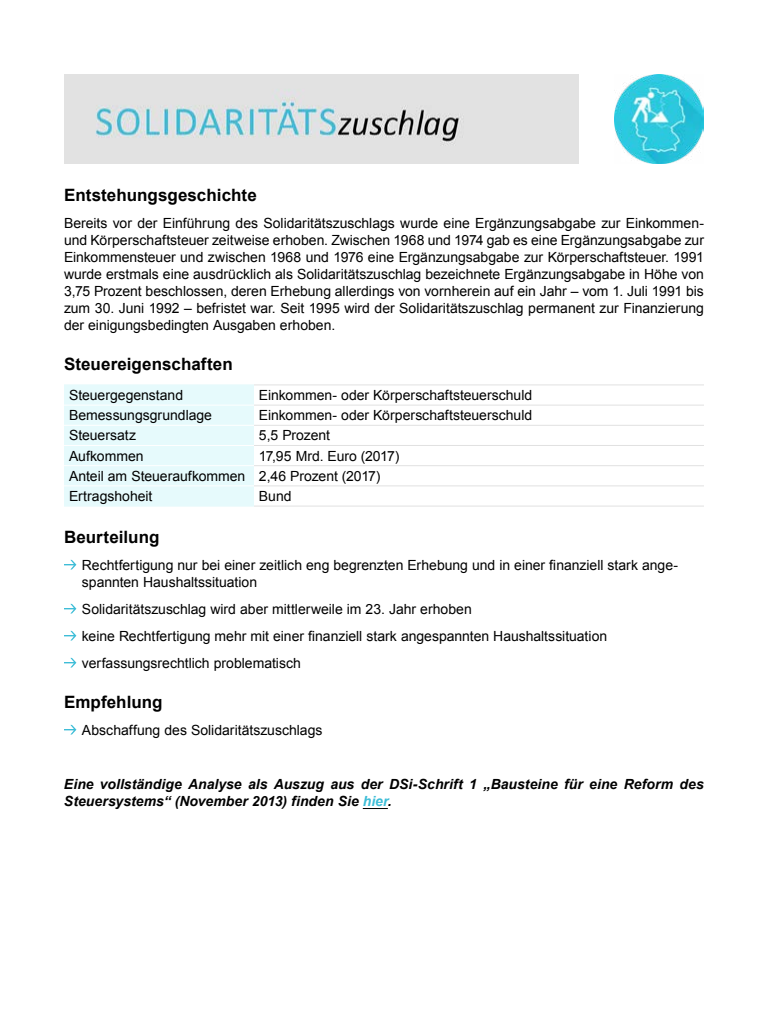
<style>
.page{position:relative;width:768px;height:1024px;background:#fff}
.page>*{position:absolute;margin:0;border:0;box-sizing:border-box;transform-origin:0 0}
.t1{font:700 17px "Arial";letter-spacing:.005em;color:#000}
.t2{font:14px/17px "Arial";color:#000}
.t3{font:italic 700 14px/17px "Arial";color:#000}
.s1{color:#3dbdd7}
</style>
<div class="page">
<svg style="left:363px;top:808px;width:25px;height:1px"></svg>
<div style="left:64px;top:385px;width:190px;height:121px;background:#e6fafc"></div>
<hr style="left:64px;top:506px;width:190px;height:1px;background:#e6fafc">
<hr style="left:64px;top:405px;width:190px;height:1px;background:#fff">
<hr style="left:64px;top:425px;width:190px;height:1px;background:#fff">
<hr style="left:64px;top:445px;width:190px;height:1px;background:#fff">
<hr style="left:64px;top:465px;width:190px;height:1px;background:#fff">
<hr style="left:64px;top:485px;width:190px;height:1px;background:#fff">
<hr style="left:64px;top:384px;width:190px;height:1px;background:#e6fafc">
<hr style="left:254px;top:384px;width:450px;height:1px;background:#e1e1e1">
<hr style="left:254px;top:405px;width:450px;height:1px;background:#e1e1e1">
<hr style="left:254px;top:425px;width:450px;height:1px;background:#e1e1e1">
<hr style="left:254px;top:445px;width:450px;height:1px;background:#e1e1e1">
<hr style="left:254px;top:465px;width:450px;height:1px;background:#e1e1e1">
<hr style="left:254px;top:485px;width:450px;height:1px;background:#e1e1e1">
<hr style="left:254px;top:506px;width:450px;height:1px;background:#e1e1e1">
<svg style="left:64px;top:560px;width:12px;height:10px"></svg>
<svg style="left:64px;top:604px;width:12px;height:10px"></svg>
<svg style="left:64px;top:631px;width:12px;height:10px"></svg>
<svg style="left:64px;top:658px;width:12px;height:10px"></svg>
<svg style="left:64px;top:725px;width:12px;height:10px"></svg>
<img style="left:614px;top:74px;width:90px;height:90px">
<img style="left:64px;top:74px;width:515px;height:90px">
<p class="t1" style="left:64px;top:184px;width:194px">Entstehungsgeschichte</p>
<p class="t2" style="left:64px;top:215px;width:642px;text-align:justify">Bereits vor der Einführung des Solidaritätszuschlags wurde eine Ergänzungsabgabe zur Einkommen&shy;und Körperschaftsteuer zeitweise erhoben. Zwischen 1968 und 1974 gab es eine Ergänzungsabgabe zur Einkommensteuer und zwischen 1968 und 1976 eine Ergänzungsabgabe zur Körperschaftsteuer. 1991 wurde erstmals eine ausdrücklich als Solidaritätszuschlag bezeichnete Ergänzungsabgabe in Höhe von 3,75 Prozent beschlossen, deren Erhebung allerdings von vornherein auf ein Jahr – vom 1. Juli 1991 bis zum 30. Juni 1992 – befristet war. Seit 1995 wird der Solidaritätszuschlag permanent zur Finanzierung der einigungsbedingten Ausgaben erhoben.</p>
<p class="t1" style="left:64px;top:353px;width:170px">Steuereigenschaften</p>
<p class="t2" style="left:69px;top:387px;width:116px">Steuergegenstand</p>
<p class="t2" style="left:259px;top:387px;width:275px">Einkommen- oder Körperschaftsteuerschuld</p>
<p class="t2" style="left:69px;top:407px;width:145px">Bemessungsgrundlage</p>
<p class="t2" style="left:259px;top:407px;width:275px">Einkommen- oder Körperschaftsteuerschuld</p>
<p class="t2" style="left:69px;top:427px;width:69px">Steuersatz</p>
<p class="t2" style="left:259px;top:427px;width:73px">5,5 Prozent</p>
<p class="t2" style="left:69px;top:447px;width:76px">Aufkommen</p>
<p class="t2" style="left:69px;top:446px;width:332px;line-height:20.2px;text-indent:190px">17,95 Mrd. Euro (2017)<br>Anteil am Steueraufkommen 2,46 Prozent (2017)<br>Ertragshoheit</p>
<p class="t2" style="left:259px;top:488px;width:34px">Bund</p>
<p class="t1" style="left:64px;top:525px;width:97px">Beurteilung</p>
<p class="t2" style="left:82px;top:556px;width:598px">Rechtfertigung nur bei einer zeitlich eng begrenzten Erhebung und in einer finanziell stark ange&shy;spannten Haushaltssituation</p>
<p class="t2" style="left:82px;top:595px;width:527px;line-height:27px">Solidaritätszuschlag wird aber mittlerweile im 23. Jahr erhoben<br>keine Rechtfertigung mehr mit einer finanziell stark angespannten Haushaltssituation verfassungsrechtlich problematisch</p>
<p class="t1" style="left:64px;top:690px;width:100px">Empfehlung</p>
<p class="t2" style="left:82px;top:721px;width:242px">Abschaffung des Solidaritätszuschlags</p>
<p class="t3" style="left:64px;top:776px;width:641px">Eine vollständige Analyse als Auszug aus der DSi-Schrift 1 „Bausteine für eine Reform des<br>Steuersystems“ (November 2013) finden Sie <span class="s1">hier</span>.</p>
</div>
